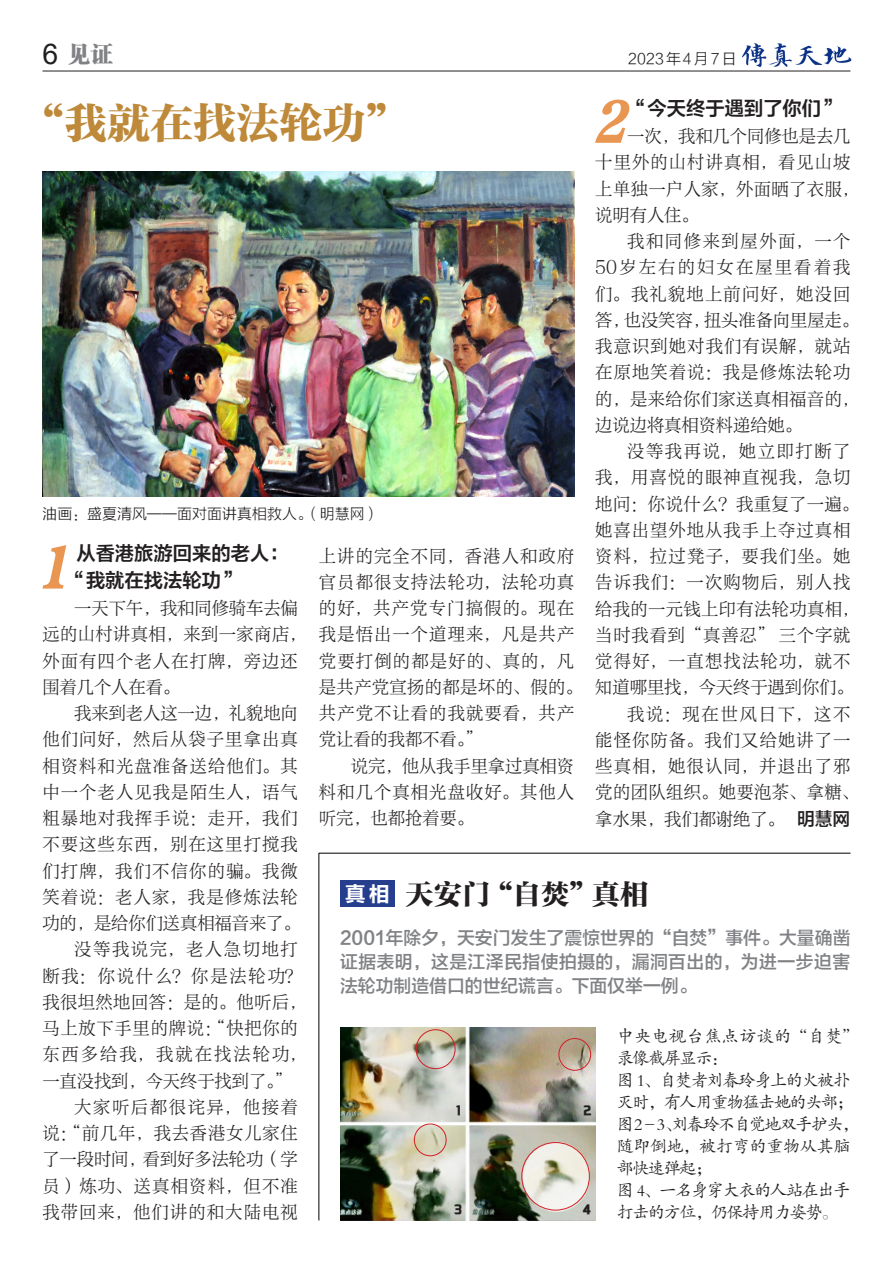
<style>
.page{position:relative;width:893px;height:1263px;background:#fff}
.page>*{position:absolute;margin:0;border:0;box-sizing:border-box;transform-origin:0 0}
.t1{font:italic 54px "FZCSK GBK1 0";color:#e99652}
.大题目{font:43.5px "FZTYSK GBK1 0";color:#be8939}
.小题目{font:28.5px "FZTYSK GBK1 0";color:#231f20}
.t2{font:22.5px "FZCSK GBK1 0";color:#808285}
.t3{font:21px "FZLTCHK GBK1 0";color:#fff}
.小标题-大字{font:19.5px "FZLTZCHK GBK1 0";color:#231f20}
.导言{font:18px/24px "FZLTZHK GBK1 0";letter-spacing:.025em;color:#808285;text-align:justify}
.大题目-2{font:18px "FZLTZHK GBK1 0";color:#231f20}
.正文-大字{font:17.4px/26.2px "FZXYSK GBK1 0";letter-spacing:.07em;color:#231f20}
.正文-大字-2{font:17.4px/26.2px "FZXYSK GBK1 0";letter-spacing:.05em;color:#231f20}
.正文-大字-3{font:17.4px/26.2px "FZXYSK GBK1 0";letter-spacing:.03em;color:#231f20}
.正文-大字-4{font:17.4px/26.2px "FZXYSK GBK1 0";letter-spacing:.025em;color:#231f20}
.正文-华楷{font:17.1px/22px "FZKTJW GB1 0";letter-spacing:-.075em;color:#231f20}
.正文-华楷-2{font:17.1px/22px "FZKTJW GB1 0";letter-spacing:.025em;color:#231f20}
.图释-大字{font:15px "FZLTXHK";color:#231f20}
.图释{font:15px "FZLTXHK";letter-spacing:.125em;color:#231f20}
.t4{font:15px "Tensentype Zhi Hei J W6";color:#231f20}
.s1{font-family:"Arial";font-size:28.5px;color:#231f20}
</style>
<div class="page">
<hr style="left:43px;top:71px;width:807px;height:1px;background:#231f20">
<img style="left:742px;top:43px;width:110px;height:24px">
<img style="left:43px;top:171px;width:531px;height:325px">
<div style="left:340px;top:880px;width:54px;height:26px;background:#253f8e"></div>
<img style="left:340px;top:1027px;width:255px;height:193px">
<div style="left:416px;top:1029px;width:40px;height:40px;border:1px solid #d1232a;border-radius:50%"></div>
<div style="left:558px;top:1038px;width:33px;height:33px;border:1px solid #d1232a;border-radius:50%"></div>
<div style="left:414px;top:1123px;width:33px;height:33px;border:1px solid #d1232a;border-radius:50%"></div>
<div style="left:521px;top:1142px;width:69px;height:68px;border:1px solid #d1232a;border-radius:50%"></div>
<hr style="left:319px;top:853px;width:531px;height:1px;background:#000">
<hr style="left:319px;top:853px;width:1px;height:367px;background:#000">
<p class="t2" style="left:43px;top:42px;width:72px"><span class="s1">6</span> 见证</p>
<p class="图释" style="left:628px;top:50px;width:110px">2023年4月7日</p>
<p class="t1" style="left:594px;top:93px;width:46px">2</p>
<p class="大题目" style="left:21px;top:101px;width:389px">“我就在找法轮功”</p>
<p class="小标题-大字" style="left:628px;top:97px;width:214px">“今天终于遇到了你们”</p>
<p class="正文-大字-4" style="left:595px;top:123px;width:265px;text-indent:32px">一次，我和几个同修也是去几十里外的山村讲真相，看见山坡上单独一户人家，外面晒了衣服，说明有人住。</p>
<p class="正文-大字" style="left:595px;top:228px;width:265px;text-indent:32px">我和同修来到屋外面，一个<br>50岁左右的妇女在屋里看着我们。我礼貌地上前问好，她没回答，也没笑容，扭头准备向里屋走。我意识到她对我们有误解，就站在原地笑着说：我是修炼法轮功的，是来给你们家送真相福音的，边说边将真相资料递给她。</p>
<p class="正文-大字" style="left:595px;top:438px;width:265px;text-indent:32px">没等我再说，她立即打断了我，用喜悦的眼神直视我，急切地问：你说什么？我重复了一遍。她喜出望外地从我手上夺过真相资料，拉过凳子，要我们坐。她告诉我们：一次购物后，别人找给我的一元钱上印有法轮功真相，当时我看到“真善忍” 三个字就觉得好，一直想找法轮功，就不知道哪里找，今天终于遇到你们。</p>
<p class="正文-大字" style="left:595px;top:701px;width:265px;text-indent:32px">我说：现在世风日下，这不能怪你防备。我们又给她讲了一些真相，她很认同，并退出了邪党的团队组织。她要泡茶、拿糖、拿水果，我们都谢绝了。</p>
<p class="图释-大字" style="left:43px;top:505px;width:339px">油画：盛夏清风——面对面讲真相救人。（明慧网）</p>
<p class="小标题-大字" style="left:76px;top:543px;width:214px">从香港旅游回来的老人：</p>
<p class="小标题-大字" style="left:67px;top:569px;width:175px">“我就在找法轮功”</p>
<p class="正文-大字-3" style="left:42px;top:595px;width:266px;text-indent:32px">一天下午，我和同修骑车去偏远的山村讲真相，来到一家商店，外面有四个老人在打牌，旁边还围着几个人在看。</p>
<p class="正文-大字" style="left:42px;top:700px;width:260px;text-indent:32px">我来到老人这一边，礼貌地向他们问好，然后从袋子里拿出真相资料和光盘准备送给他们。其中一个老人见我是陌生人，语气粗暴地对我挥手说：走开，我们不要这些东西，别在这里打搅我们打牌，我们不信你的骗。我微笑着说：老人家，我是修炼法轮功的，是给你们送真相福音来了。</p>
<p class="正文-大字-2" style="left:42px;top:937px;width:266px;text-indent:32px">没等我说完，老人急切地打断我：你说什么？你是法轮功？我很坦然地回答：是的。他听后，马上放下手里的牌说：“快把你的东西多给我，我就在找法轮功，一直没找到，今天终于找到了。”</p>
<p class="正文-大字" style="left:42px;top:1094px;width:257px;text-align:justify;text-indent:32px">大家听后都很诧异，他接着说：“前几年，我去香港女儿家住了一段时间，看到好多法轮功（学员）炼功、送真相资料，但不准我带回来，他们讲的和大陆电视</p>
<p class="t1" style="left:38px;top:539px;width:46px">1</p>
<p class="正文-大字" style="left:319px;top:543px;width:265px">上讲的完全不同，香港人和政府官员都很支持法轮功，法轮功真的好，共产党专门搞假的。现在我是悟出一个道理来，凡是共产党要打倒的都是好的、真的，凡是共产党宣扬的都是坏的、假的。共产党不让看的我就要看，共产党让看的我都不看。”</p>
<p class="正文-大字" style="left:319px;top:753px;width:257px;text-align:justify;text-indent:32px">说完，他从我手里拿过真相资料和几个真相光盘收好。其他人听完，也都抢着要。</p>
<p class="大题目-2" style="left:797px;top:809px;width:55px">明慧网</p>
<p class="t3" style="left:345px;top:882px;width:47px">真相</p>
<p class="小题目" style="left:406px;top:879px;width:244px">天安门“自焚”真相</p>
<p class="导言" style="left:340px;top:926px;width:512px">2001年除夕，天安门发生了震惊世界的“自焚”事件。大量确凿证据表明，这是江泽民指使拍摄的，漏洞百出的，为进一步迫害法轮功制造借口的世纪谎言。下面仅举一例。</p>
<p class="正文-华楷-2" style="left:617px;top:1025px;width:244px">中央电视台焦点访谈的“自焚”录像截屏显示：</p>
<p class="正文-华楷" style="left:617px;top:1069px;width:239px">图 1、自焚者刘春玲身上的火被扑灭时，有人用重物猛击她的头部；</p>
<p class="正文-华楷" style="left:617px;top:1113px;width:244px">图2 - 3、刘春玲不自觉地双手护头，随即倒地，被打弯的重物从其脑部快速弹起；</p>
<p class="正文-华楷" style="left:617px;top:1179px;width:235px">图 4、一名身穿大衣的人站在出手打击的方位，仍保持用力姿势。</p>
<p class="t4" style="left:456px;top:1100px;width:7px">1</p>
<p class="t4" style="left:583px;top:1100px;width:10px">2</p>
<p class="t4" style="left:454px;top:1199px;width:10px">3</p>
<p class="t4" style="left:582px;top:1199px;width:10px">4</p>
</div>
